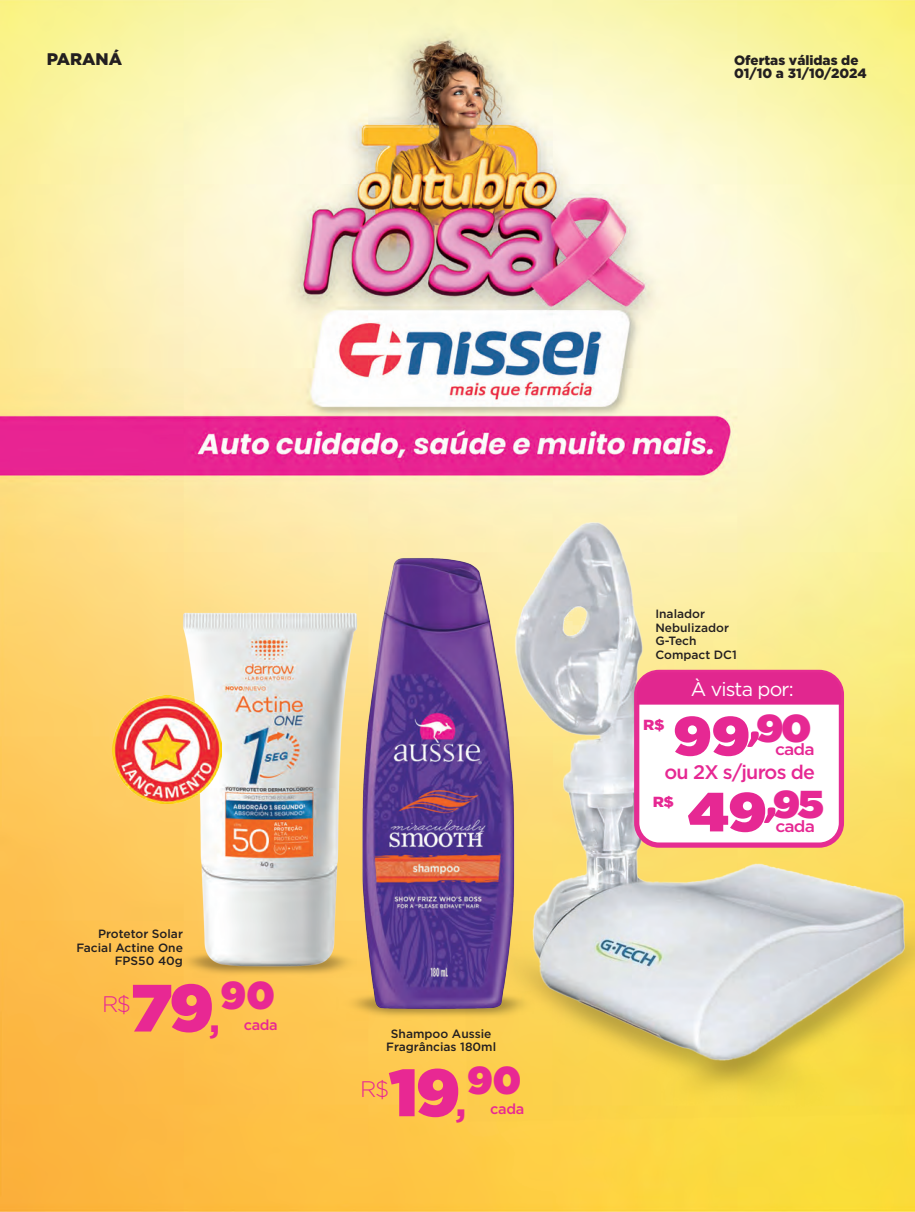
<style>
.page{position:relative;width:915px;height:1212px;background:#fff}
.page>*{position:absolute;margin:0;border:0;box-sizing:border-box;transform-origin:0 0}
.PREÇOS_P_amarelo{font:66.75px "Gotham Ultra";color:#e82893}
.PREÇOS_P_cores{font:54.9px "Gotham Ultra";color:#e62893;scale:1.07 1}
.PREÇOS_P_amarelo-2{font:38.85px "Gotham Ultra";color:#e82893}
.PREÇOS_P_amarelo-3{font:300 22.5px "Gotham";color:#e82893}
.PARCELAS_texto{font:500 19.65px "Gotham";letter-spacing:-.04em;color:#e62893}
.PARCELAS_texto-2{font:19.65px "Gotham";letter-spacing:-.04em;color:#fff}
.t1{font:900 16.8px "Gotham";color:#231f20}
.PREÇOS_cada_cores{font:500 16.2px "Gotham";letter-spacing:-.05em;color:#e62893;scale:1.07 1}
.PREÇOS_P_cores-2{font:900 14.7px "Gotham";color:#e62893;scale:1.07 1}
.PREÇOS_cada_preto{font:500 14.55px "Gotham";letter-spacing:-.025em;color:#e82893}
.t2{font:900 13.5px/13.5px "Gotham";color:#231f20}
.t3{font:500 12px "Gotham";color:#231f20}
.s1{font-family:"Gotham";font-weight:700;font-size:41.25px}
</style>
<div class="page">
<img style="left:0;top:0;width:914px;height:1212px">
<img style="left:463px;top:1021px;width:451px;height:101px">
<img style="left:337px;top:992px;width:158px;height:29px">
<img style="left:172px;top:950px;width:185px;height:27px">
<img style="left:177px;top:604px;width:180px;height:371px">
<img style="left:112px;top:695px;width:109px;height:109px">
<img style="left:357px;top:546px;width:138px;height:474px">
<img style="left:495px;top:469px;width:419px;height:611px">
<div style="left:636px;top:672px;width:205px;height:173px;background:#fff;border-radius:22px"></div>
<div style="left:634px;top:670px;width:209px;height:178px;border:5px solid #e52c92;border-radius:22px"></div>
<div style="left:636px;top:672px;width:204px;height:33px;background:#e1278f"></div>
<p class="t1" style="left:47px;top:50px;width:77px">PARANÁ</p>
<p class="t2" style="left:733px;top:53px;width:134px">Ofertas válidas de<br>01/10 a 31/10/2024</p>
<p class="t3" style="left:98px;top:927px;width:86px">Protetor Solar</p>
<p class="t3" style="left:76px;top:941px;width:108px">Facial Actine One</p>
<p class="t3" style="left:115px;top:954px;width:70px">FPS50 40g</p>
<p class="PREÇOS_P_amarelo-3" style="left:102px;top:992px;width:30px">R$</p>
<p class="PREÇOS_P_amarelo" style="left:131px;top:969px;width:91px">79<span class="s1">,</span></p>
<p class="PREÇOS_P_amarelo-2" style="left:220px;top:973px;width:56px">90</p>
<p class="PREÇOS_cada_preto" style="left:244px;top:1016px;width:35px">cada</p>
<p class="t3" style="left:391px;top:1027px;width:102px">Shampoo Aussie</p>
<p class="t3" style="left:386px;top:1040px;width:111px">Fragrâncias 180ml</p>
<p class="PREÇOS_P_amarelo-3" style="left:360px;top:1077px;width:30px">R$</p>
<p class="PREÇOS_P_amarelo" style="left:389px;top:1054px;width:79px">19<span class="s1">,</span></p>
<p class="PREÇOS_P_amarelo-2" style="left:467px;top:1058px;width:56px">90</p>
<p class="PREÇOS_cada_preto" style="left:490px;top:1101px;width:35px">cada</p>
<p class="t3" style="left:655px;top:607px;width:51px">Inalador</p>
<p class="t3" style="left:655px;top:621px;width:75px">Nebulizador</p>
<p class="t3" style="left:655px;top:634px;width:43px">G-Tech</p>
<p class="t3" style="left:655px;top:648px;width:83px">Compact DC1</p>
<p class="PARCELAS_texto-2" style="left:690px;top:678px;width:104px">À vista por:</p>
<p class="PREÇOS_P_cores-2" style="left:643px;top:716px;width:21px">R$</p>
<p class="PREÇOS_P_cores" style="left:672px;top:704px;width:131px">99<sup>,</sup><sup>90</sup></p>
<p class="PREÇOS_cada_cores" style="left:774px;top:740px;width:38px">cada</p>
<p class="PARCELAS_texto" style="left:664px;top:761px;width:152px">ou 2X s/juros de</p>
<p class="PREÇOS_P_cores-2" style="left:652px;top:793px;width:21px">R$</p>
<p class="PREÇOS_P_cores" style="left:688px;top:780px;width:128px">49<sup>,</sup><sup>95</sup></p>
<p class="PREÇOS_cada_cores" style="left:775px;top:817px;width:38px">cada</p>
</div>
